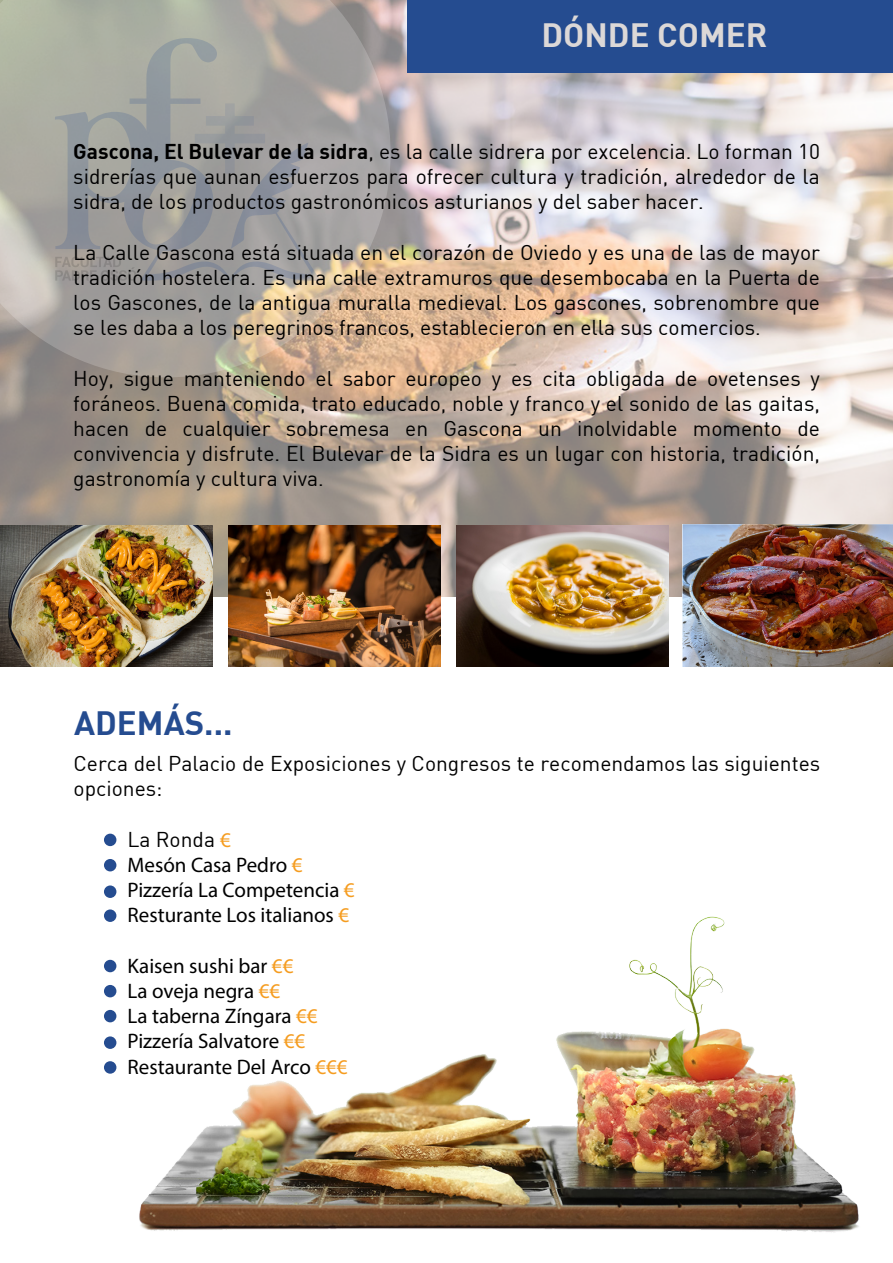
<style>
.page{position:relative;width:893px;height:1263px;background:#fff}
.page>*{position:absolute;margin:0;border:0;box-sizing:border-box;transform-origin:0 0}
.t1{font:700 33px "DIN";color:#dcd8d7}
.t2{font:700 33px "DIN";color:#254c90}
.t3{font:21px/25.2px "DIN";color:#000;text-align:justify}
.t4{font:21px/25.2px "Myriad Pro";color:#000}
.s1{font-weight:700}
.s2{font-family:"Myriad Pro";color:#f59c1f}
.s3{color:#f59c1f}
</style>
<div class="page">
<img style="left:0;top:0;width:893px;height:596px">
<svg style="left:0;top:0;width:391px;height:377px;background:#b2aa9e"></svg>
<svg style="left:55px;top:38px;width:265px;height:243px;background:#9e9f9d"></svg>
<div style="left:407px;top:0;width:486px;height:73px;background:#254c90"></div>
<img style="left:229px;top:525px;width:212px;height:142px">
<img style="left:457px;top:525px;width:212px;height:141px">
<img style="left:1px;top:525px;width:212px;height:142px">
<img style="left:683px;top:525px;width:210px;height:142px">
<div style="left:104px;top:834px;width:12px;height:12px;background:#254c90;border-radius:50%"></div>
<div style="left:104px;top:885px;width:12px;height:13px;background:#254c90;border-radius:50%"></div>
<div style="left:104px;top:859px;width:12px;height:12px;background:#254c90;border-radius:50%"></div>
<img style="left:104px;top:912px;width:755px;height:320px">
<div style="left:104px;top:1061px;width:12px;height:13px;background:#254c90;border-radius:50%"></div>
<div style="left:104px;top:1036px;width:12px;height:13px;background:#254c90;border-radius:50%"></div>
<div style="left:104px;top:1010px;width:12px;height:12px;background:#254c90;border-radius:50%"></div>
<div style="left:104px;top:985px;width:12px;height:12px;background:#254c90;border-radius:50%"></div>
<div style="left:104px;top:960px;width:12px;height:12px;background:#254c90;border-radius:50%"></div>
<div style="left:104px;top:909px;width:12px;height:13px;background:#254c90;border-radius:50%"></div>
<h1 class="t1" style="left:541px;top:13px;width:227px">DÓNDE COMER</h1>
<p class="t3" style="left:73px;top:138px;width:748px"><span class="s1">Gascona, El Bulevar de la sidra</span>, es la calle sidrera por excelencia. Lo forman 10 sidrerías que aunan esfuerzos para ofrecer cultura y tradición, alrededor de la sidra, de los productos gastronómicos asturianos y del saber hacer.</p>
<p class="t3" style="left:73px;top:239px;width:748px">La Calle Gascona está situada en el corazón de Oviedo y es una de las de mayor tradición hostelera. Es una calle extramuros que desembocaba en la Puerta de los Gascones, de la antigua muralla medieval. Los gascones, sobrenombre que se les daba a los peregrinos francos, establecieron en ella sus comercios.</p>
<p class="t3" style="left:73px;top:365px;width:748px">Hoy, sigue manteniendo el sabor europeo y es cita obligada de ovetenses y foráneos. Buena comida, trato educado, noble y franco y el sonido de las gaitas, hacen de cualquier sobremesa en Gascona un inolvidable momento de convivencia y disfrute. El Bulevar de la Sidra es un lugar con historia, tradición, gastronomía y cultura viva.</p>
<h1 class="t2" style="left:74px;top:701px;width:160px">ADEMÁS...</h1>
<p class="t3" style="left:74px;top:750px;width:748px">Cerca del Palacio de Exposiciones y Congresos te recomendamos las siguientes opciones:</p>
<p class="t3" style="left:128px;top:826px;width:105px">La Ronda <span class="s2">€</span></p>
<p class="t4" style="left:128px;top:852px;width:229px">Mesón Casa Pedro <span class="s3">€<br></span>Pizzería La Competencia <span class="s3">€<br></span>Resturante Los italianos <span class="s3">€</span></p>
<p class="t4" style="left:128px;top:953px;width:222px">Kaisen sushi bar <span class="s3">€€<br></span>La oveja negra <span class="s3">€€<br></span>La taberna Zíngara <span class="s3">€€<br></span>Pizzería Salvatore <span class="s3">€€<br></span>Restaurante Del Arco <span class="s3">€€€</span></p>
</div>
